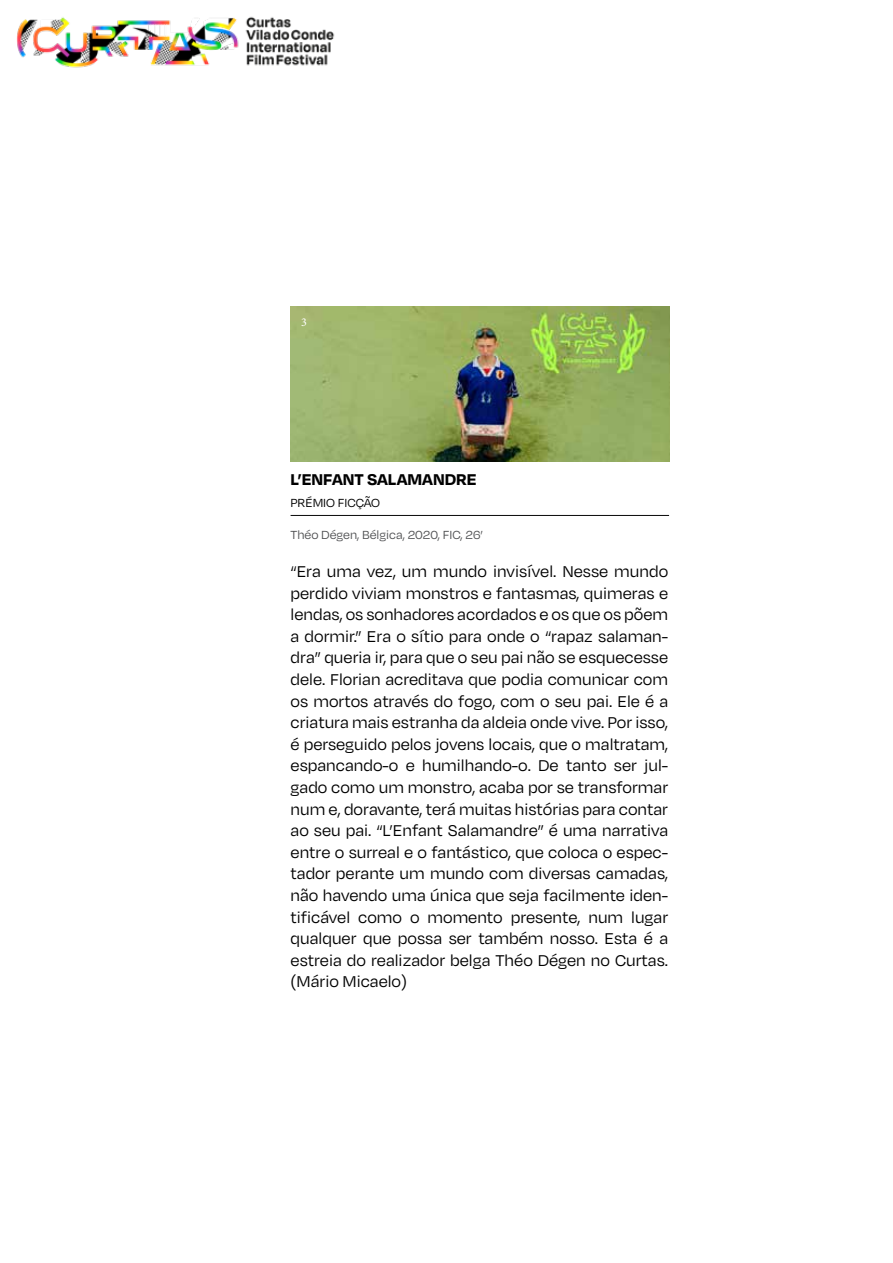
<style>
.page{position:relative;width:893px;height:1263px;background:#fff}
.page>*{position:absolute;margin:0;border:0;box-sizing:border-box;transform-origin:0 0}
.t1{font:18px/21.6px "Degular";color:#000;text-align:justify}
.t2{font:700 18px "Degular";color:#000}
.t3{font:13.5px "Degular";color:#515254}
.t4{font:13.5px "Degular";color:#000}
.t5{font:12px "Minion Pro";color:#fff}
</style>
<div class="page">
<img style="left:17px;top:16px;width:318px;height:52px">
<hr style="left:291px;top:515px;width:378px;height:1px;background:#090909">
<img style="left:291px;top:306px;width:378px;height:156px">
<p class="t5" style="left:301px;top:314px;width:7px">3</p>
<p class="t2" style="left:291px;top:468px;width:188px">L’ENFANT SALAMANDRE</p>
<p class="t4" style="left:291px;top:494px;width:91px">PRÉMIO FICÇÃO</p>
<p class="t3" style="left:291px;top:527px;width:194px">Théo Dégen, Bélgica, 2020, FIC, 26’</p>
<p class="t1" style="left:291px;top:560px;width:379px">“Era uma vez, um mundo invisível. Nesse mundo perdido viviam monstros e fantasmas, quimeras e lendas, os sonhadores acordados e os que os põem a dormir.” Era o sítio para onde o “rapaz salaman&shy;dra” queria ir, para que o seu pai não se esquecesse dele. Florian acreditava que podia comunicar com os mortos através do fogo, com o seu pai. Ele é a criatura mais estranha da aldeia onde vive. Por isso, é perseguido pelos jovens locais, que o maltratam, espancando-o e humilhando-o. De tanto ser jul&shy;gado como um monstro, acaba por se transformar num e, doravante, terá muitas histórias para contar ao seu pai. “L’Enfant Salamandre” é uma narrativa entre o surreal e o fantástico, que coloca o espec&shy;tador perante um mundo com diversas camadas, não havendo uma única que seja facilmente iden&shy;tificável como o momento presente, num lugar qualquer que possa ser também nosso. Esta é a estreia do realizador belga Théo Dégen no Curtas. (Mário Micaelo)</p>
</div>
